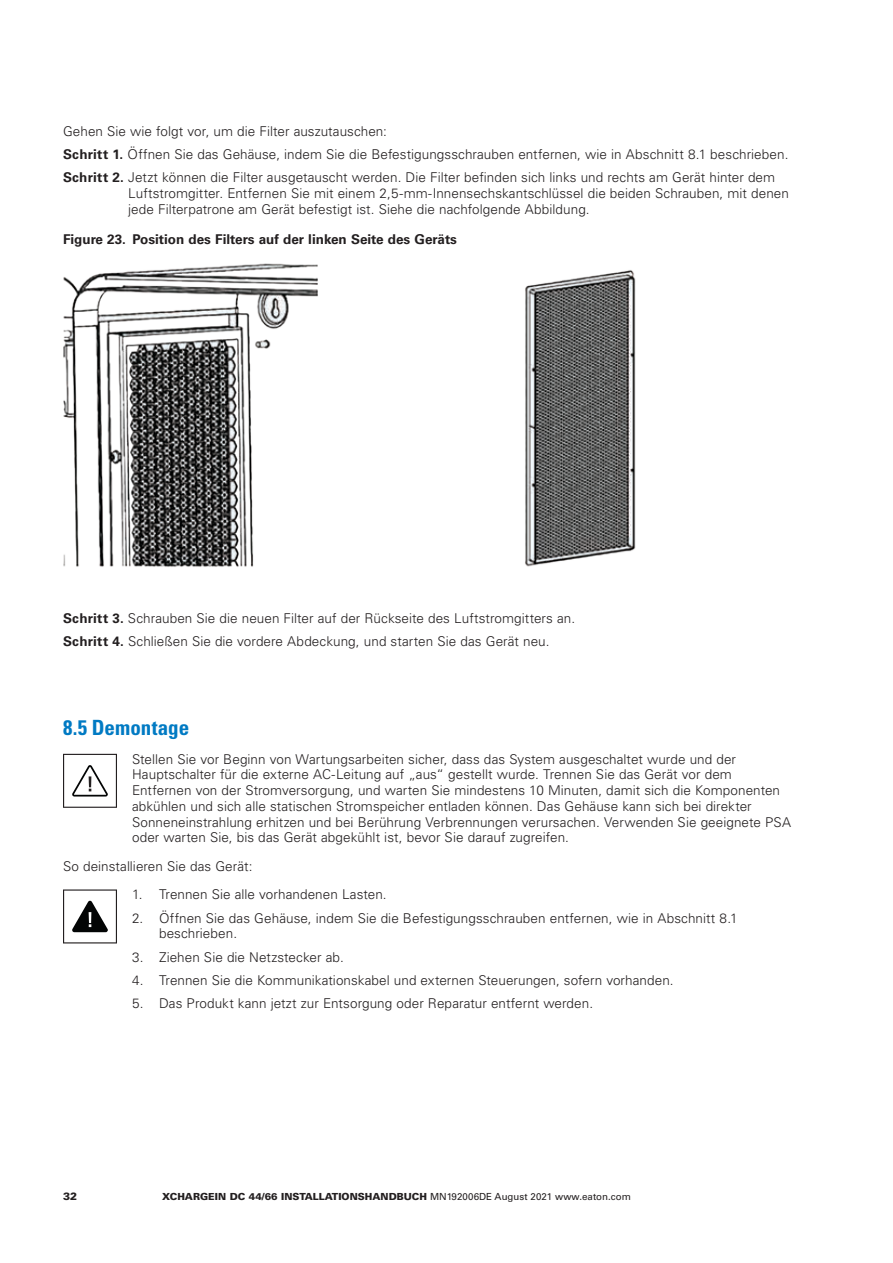
<style>
.page{position:relative;width:893px;height:1263px;background:#fff}
.page>*{position:absolute;margin:0;border:0;box-sizing:border-box;transform-origin:0 0}
.t1{font:700 condensed 21px "Univers LT Std";color:#007ac3}
.t2{font:300 13.5px/15.8px "Univers LT Std";letter-spacing:.005em;color:#231f20}
.t3{font:700 13.5px "Univers LT Std";color:#231f20}
.t4{font:900 10.5px "Univers LT Std";color:#231f20}
.t5{font:900 9.75px "Univers LT Std";color:#231f20}
.s1{font-weight:700}
.s2{font-weight:400}
</style>
<div class="page">
<img style="left:63px;top:263px;width:573px;height:304px">
<svg style="left:63px;top:889px;width:54px;height:54px"></svg>
<svg style="left:63px;top:754px;width:54px;height:54px"></svg>
<p class="t2" style="left:63px;top:119px;width:727px;line-height:23.2px">Gehen Sie wie folgt vor, um die Filter auszutauschen:<br><span class="s1">Schritt 1.</span> Öffnen Sie das Gehäuse, indem Sie die Befestigungsschrauben entfernen, wie in Abschnitt 8.1 beschrieben.<br><span class="s1">Schritt 2.</span> Jetzt können die Filter ausgetauscht werden. Die Filter befinden sich links und rechts am Gerät hinter dem</p>
<p class="t2" style="left:128px;top:185px;width:662px">Luftstromgitter. Entfernen Sie mit einem 2,5-mm-Innensechskantschlüssel die beiden Schrauben, mit denen jede Filterpatrone am Gerät befestigt ist. Siehe die nachfolgende Abbildung.</p>
<p class="t3" style="left:63px;top:232px;width:395px">Figure 23. Position des Filters auf der linken Seite des Geräts</p>
<p class="t2" style="left:63px;top:607px;width:514px;line-height:23.2px"><span class="s1">Schritt 3.</span> Schrauben Sie die neuen Filter auf der Rückseite des Luftstromgitters an.<br><span class="s1">Schritt 4.</span> Schließen Sie die vordere Abdeckung, und starten Sie das Gerät neu.</p>
<h1 class="t1" style="left:63px;top:715px;width:128px">8.5 Demontage</h1>
<p class="t2" style="left:132px;top:751px;width:661px">Stellen Sie vor Beginn von Wartungsarbeiten sicher, dass das System ausgeschaltet wurde und der Hauptschalter für die externe AC-Leitung auf „aus“ gestellt wurde. Trennen Sie das Gerät vor dem Entfernen von der Stromversorgung, und warten Sie mindestens 10 Minuten, damit sich die Komponenten abkühlen und sich alle statischen Stromspeicher entladen können. Das Gehäuse kann sich bei direkter Sonneneinstrahlung erhitzen und bei Berührung Verbrennungen verursachen. Verwenden Sie geeignete PSA oder warten Sie, bis das Gerät abgekühlt ist, bevor Sie darauf zugreifen.</p>
<p class="t2" style="left:63px;top:858px;width:191px">So deinstallieren Sie das Gerät:</p>
<p class="t2" style="left:132px;top:887px;width:256px">1. Trennen Sie alle vorhandenen Lasten.</p>
<p class="t2" style="left:159px;top:910px;width:580px;text-indent:-27px">2. Öffnen Sie das Gehäuse, indem Sie die Befestigungsschrauben entfernen, wie in Abschnitt 8.1 beschrieben.</p>
<p class="t2" style="left:132px;top:949px;width:213px">3. Ziehen Sie die Netzstecker ab.</p>
<p class="t2" style="left:132px;top:972px;width:543px">4. Trennen Sie die Kommunikationskabel und externen Steuerungen, sofern vorhanden.</p>
<p class="t2" style="left:132px;top:995px;width:463px">5. Das Produkt kann jetzt zur Entsorgung oder Reparatur entfernt werden.</p>
<p class="t4" style="left:63px;top:1189px;width:16px">32</p>
<p class="t5" style="left:162px;top:1190px;width:470px">XCHARGEIN DC 44/66 INSTALLATIONSHANDBUCH <span class="s2">MN192006DE August 2021 www.eaton.com</span></p>
</div>
